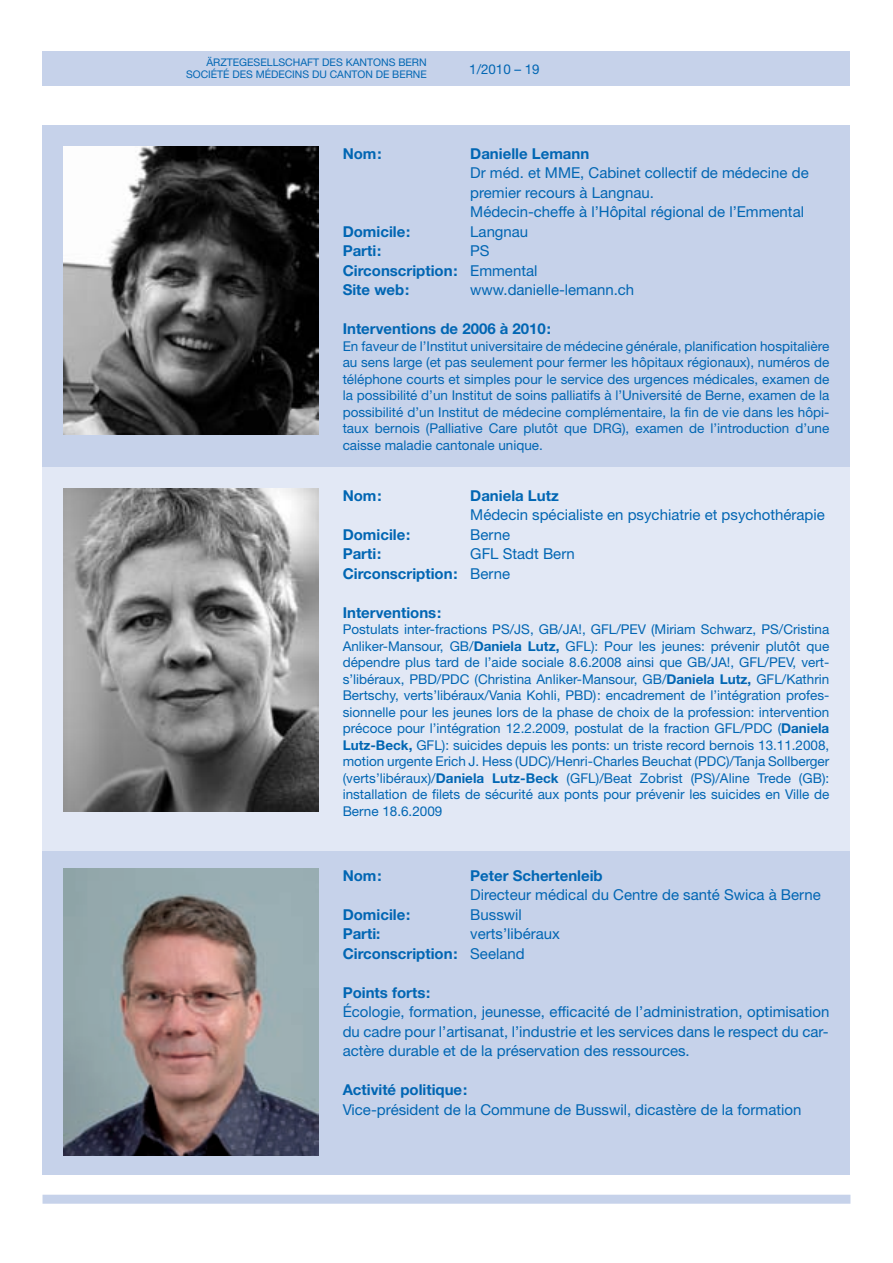
<style>
.page{position:relative;width:893px;height:1263px;background:#fff}
.page>*{position:absolute;margin:0;border:0;box-sizing:border-box;transform-origin:0 0}
.t1{font:15px/19.5px "Helvetica Neue";color:#0166b3}
.t2{font:700 15px/19.5px "Helvetica Neue";color:#0166b3}
.t3{font:13.5px/16.5px "Helvetica Neue";color:#0166b3;text-align:justify}
.t4{font:10.5px/12px "Helvetica Neue";color:#0166b3;text-align:right}
.s1{font-weight:400}
.s2{font-weight:700}
</style>
<div class="page">
<div style="left:43px;top:1195px;width:807px;height:9px;background:#c6d2ea"></div>
<div style="left:43px;top:51px;width:807px;height:34px;background:#c6d2ea"></div>
<div style="left:43px;top:125px;width:807px;height:342px;background:#c6d2ea"></div>
<img style="left:64px;top:146px;width:255px;height:289px">
<div style="left:43px;top:846px;width:807px;height:329px;background:#c6d2ea"></div>
<img style="left:64px;top:869px;width:255px;height:286px">
<div style="left:43px;top:467px;width:807px;height:384px;background:#e2e8f5"></div>
<img style="left:64px;top:488px;width:255px;height:324px">
<p class="t4" style="left:186px;top:57px;width:242px">ÄRZTEGESELLSCHAFT DES KANTONS BERN<br>SOCIÉTÉ DES MÉDECINS DU CANTON DE BERNE</p>
<p class="t3" style="left:469px;top:62px;width:72px">1/2010 – 19</p>
<p class="t2" style="left:343px;top:145px;width:40px">Nom:</p>
<p class="t2" style="left:470px;top:145px;width:121px">Danielle Lemann</p>
<p class="t1" style="left:470px;top:165px;width:340px">Dr méd. et MME, Cabinet collectif de médecine de premier recours à Langnau.<br>Médecin-cheffe à l’Hôpital régional de l’Emmental</p>
<p class="t2" style="left:343px;top:223px;width:69px">Domicile:</p>
<p class="t1" style="left:470px;top:223px;width:60px">Langnau</p>
<p class="t2" style="left:343px;top:242px;width:40px">Parti:</p>
<p class="t2" style="left:343px;top:242px;width:196px;text-indent:128px"><span class="s1">PS<br></span>Circonscription: <span class="s1">Emmental<br></span>Site web:</p>
<p class="t1" style="left:470px;top:282px;width:166px">www.danielle-lemann.ch</p>
<p class="t2" style="left:343px;top:320px;width:210px">Interventions de 2006 à 2010:</p>
<p class="t3" style="left:343px;top:339px;width:488px">En faveur de l’Institut universitaire de médecine générale, planification hospitalière au sens large (et pas seulement pour fermer les hôpitaux régionaux), numéros de téléphone courts et simples pour le service des urgences médicales, examen de la possibilité d’un Institut de soins palliatifs à l’Université de Berne, examen de la possibilité d’un Institut de médecine complémentaire, la fin de vie dans les hôpi&shy;taux bernois (Palliative Care plutôt que DRG), examen de l’introduction d’une caisse maladie cantonale unique.</p>
<p class="t2" style="left:343px;top:487px;width:40px">Nom:</p>
<p class="t2" style="left:470px;top:487px;width:90px">Daniela Lutz</p>
<p class="t1" style="left:470px;top:507px;width:356px">Médecin spécialiste en psychiatrie et psychothérapie</p>
<p class="t2" style="left:343px;top:526px;width:69px">Domicile:</p>
<p class="t1" style="left:470px;top:526px;width:41px">Berne</p>
<p class="t2" style="left:343px;top:545px;width:40px">Parti:</p>
<p class="t1" style="left:343px;top:546px;width:234px;text-indent:128px">GFL Stadt Bern<br><span class="s2">Circonscription:</span> Berne</p>
<p class="t2" style="left:343px;top:604px;width:100px">Interventions:</p>
<p class="t3" style="left:343px;top:622px;width:488px">Postulats inter-fractions PS/JS, GB/JA!, GFL/PEV (Miriam Schwarz, PS/Cristina Anliker-Mansour, GB/<span class="s2">Daniela Lutz,</span> GFL): Pour les jeunes: prévenir plutôt que dépendre plus tard de l’aide sociale 8.6.2008 ainsi que GB/JA!, GFL/PEV, vert&shy;s’libéraux, PBD/PDC (Christina Anliker-Mansour, GB/<span class="s2">Daniela Lutz,</span> GFL/Kathrin Bertschy, verts’libéraux/Vania Kohli, PBD): encadrement de l’intégration profes&shy;sionnelle pour les jeunes lors de la phase de choix de la profession: intervention précoce pour l’intégration 12.2.2009, postulat de la fraction GFL/PDC (<span class="s2">Daniela Lutz-Beck,</span> GFL): suicides depuis les ponts: un triste record bernois 13.11.2008, motion urgente Erich J. Hess (UDC)/Henri-Charles Beuchat (PDC)/Tanja Sollberger (verts’libéraux)/<span class="s2">Daniela Lutz-Beck</span> (GFL)/Beat Zobrist (PS)/Aline Trede (GB): installation de filets de sécurité aux ponts pour prévenir les suicides en Ville de Berne 18.6.2009</p>
<p class="t2" style="left:343px;top:867px;width:40px">Nom:</p>
<p class="t2" style="left:470px;top:867px;width:134px">Peter Schertenleib</p>
<p class="t1" style="left:470px;top:887px;width:352px">Directeur médical du Centre de santé Swica à Berne</p>
<p class="t2" style="left:343px;top:906px;width:69px">Domicile:</p>
<p class="t1" style="left:470px;top:906px;width:53px">Busswil</p>
<p class="t2" style="left:343px;top:925px;width:39px">Parti:</p>
<p class="t1" style="left:343px;top:926px;width:219px;text-indent:128px">verts’libéraux<br><span class="s2">Circonscription:</span> Seeland</p>
<p class="t2" style="left:343px;top:984px;width:89px">Points forts:</p>
<p class="t1" style="left:343px;top:1004px;width:488px;text-align:justify">Écologie, formation, jeunesse, efficacité de l’administration, optimisation du cadre pour l’artisanat, l’industrie et les services dans le respect du car&shy;actère durable et de la préservation des ressources.</p>
<p class="t2" style="left:343px;top:1081px;width:126px">Activité politique:</p>
<p class="t1" style="left:343px;top:1101px;width:460px">Vice-président de la Commune de Busswil, dicastère de la formation</p>
</div>
